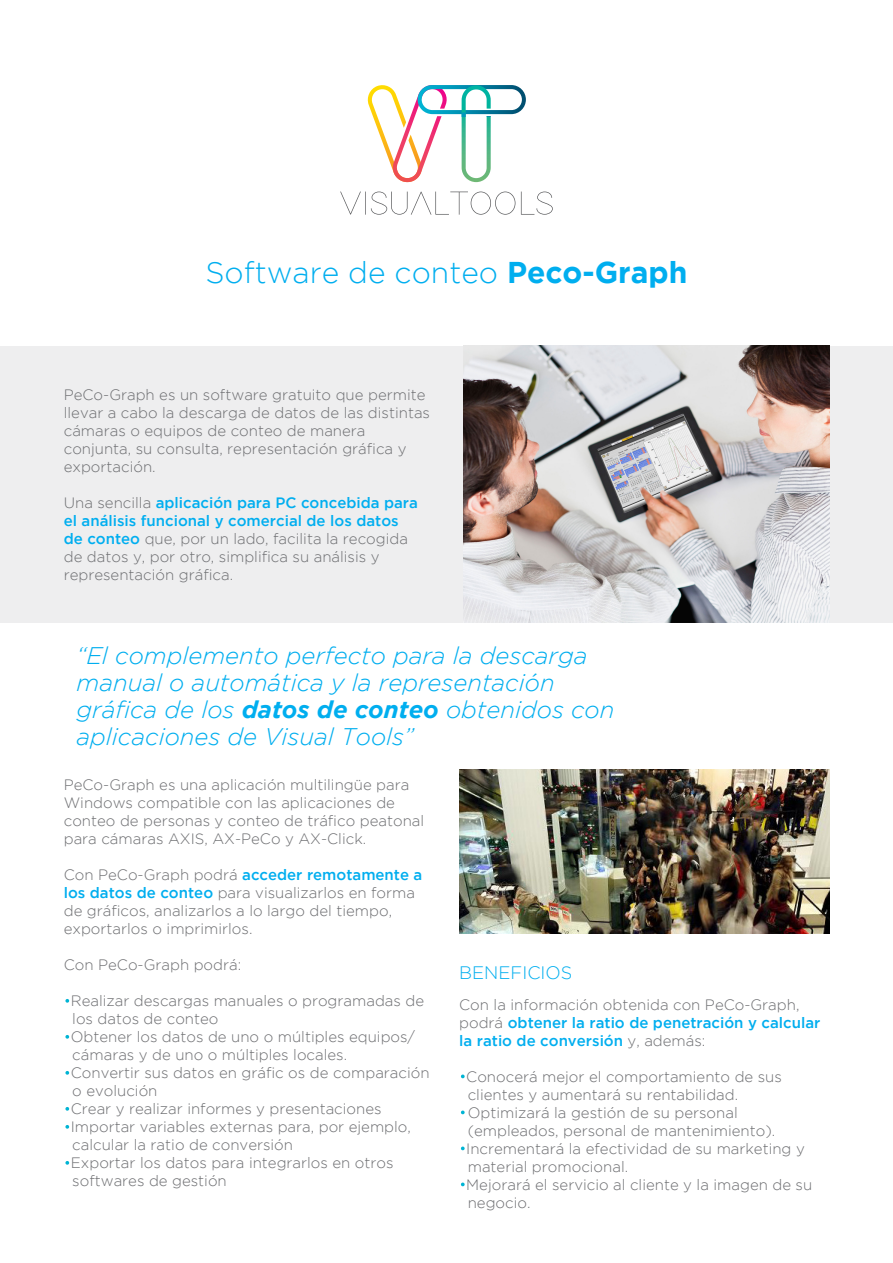
<style>
.page{position:relative;width:893px;height:1263px;background:#fff}
.page>*{position:absolute;margin:0;border:0;box-sizing:border-box;transform-origin:0 0}
.t1{font:300 30px "Gotham";color:#00aeef}
.t2{font:italic 300 24px/27px "Gotham";color:#00aeef}
.t3{font:300 18px "Gotham";color:#00aeef}
.t4{font:300 15px/18px "Gotham";color:#6c6d70}
.t5{font:500 15px/18px "Gotham";color:#00aeef}
.s1{font-weight:700}
.s2{font-weight:500;color:#00aeef}
.s3{color:#fff}
.s4{font-weight:300;color:#6c6d70}
</style>
<div class="page">
<div style="left:0;top:346px;width:893px;height:276px;background:#eeeeef"></div>
<img style="left:459px;top:770px;width:370px;height:163px">
<img style="left:463px;top:346px;width:366px;height:276px">
<svg style="left:367px;top:85px;width:159px;height:98px"></svg>
<svg style="left:340px;top:192px;width:213px;height:23px"></svg>
<h1 class="t1" style="left:205px;top:256px;width:484px">Software de conteo <span class="s1">Peco-Graph</span></h1>
<p class="t4" style="left:64px;top:385px;width:368px">PeCo-Graph es un software gratuito que permite llevar a cabo la descarga de datos de las distintas cámaras o equipos de conteo de manera conjunta, su consulta, representación gráfica y exportación.</p>
<p class="t4" style="left:64px;top:493px;width:356px">Una sencilla <span class="s2">aplicación para PC concebida para el análisis funcional y comercial de los datos de conteo</span> que, por un lado, facilita la recogida de datos y, por otro, simplifica su análisis y representación gráfica.</p>
<h2 class="t2" style="left:77px;top:642px;width:539px">“El complemento perfecto para la descarga manual o automática y la representación gráfica de los <span class="s1">datos de conteo</span> obtenidos con aplicaciones de Visual Tools”</h2>
<p class="t4" style="left:64px;top:775px;width:362px">PeCo-Graph es una aplicación multilingüe para Windows compatible con las aplicaciones de conteo de personas y conteo de tráfico peatonal para cámaras AXIS, AX-PeCo y AX-Click.</p>
<p class="t4" style="left:64px;top:865px;width:360px">Con PeCo-Graph podrá <span class="s2">acceder remotamente a los datos de conteo</span> para visualizarlos en forma de gráficos, analizarlos a lo largo del tiempo, exportarlos o imprimirlos.</p>
<p class="t4" style="left:64px;top:955px;width:179px">Con PeCo-Graph podrá:</p>
<p class="t4" style="left:72px;top:991px;width:353px;text-indent:-9px"><span class="s3">•</span>Realizar descargas manuales o programadas de los datos de conteo</p>
<p class="t4" style="left:72px;top:1027px;width:344px;text-indent:-9px"><span class="s3">•</span>Obtener los datos de uno o múltiples equipos/ cámaras y de uno o múltiples locales.</p>
<p class="t4" style="left:72px;top:1063px;width:359px;text-indent:-9px"><span class="s3">•</span>Convertir sus datos en gráfic os de comparación o evolución</p>
<p class="t4" style="left:64px;top:1099px;width:319px"><span class="s3">•</span>Crear y realizar informes y presentaciones</p>
<p class="t4" style="left:72px;top:1117px;width:340px;text-indent:-9px"><span class="s3">•</span>Importar variables externas para, por ejemplo, calcular la ratio de conversión</p>
<p class="t4" style="left:72px;top:1153px;width:323px;text-indent:-9px"><span class="s3">•</span>Exportar los datos para integrarlos en otros softwares de gestión</p>
<p class="t3" style="left:459px;top:963px;width:115px">BENEFICIOS</p>
<p class="t5" style="left:459px;top:995px;width:363px"><span class="s4">Con la información obtenida con PeCo-Graph, podrá</span> obtener la ratio de penetración y calcular la ratio de conversión <span class="s4">y, además:</span></p>
<p class="t4" style="left:468px;top:1067px;width:316px;text-indent:-9px"><span class="s3">•</span>Conocerá mejor el comportamiento de sus clientes y aumentará su rentabilidad.</p>
<p class="t4" style="left:468px;top:1103px;width:309px;text-indent:-9px"><span class="s3">•</span>Optimizará la gestión de su personal (empleados, personal de mantenimiento).</p>
<p class="t4" style="left:468px;top:1139px;width:339px;text-indent:-9px"><span class="s3">•</span>Incrementará la efectividad de su marketing y material promocional.</p>
<p class="t4" style="left:468px;top:1175px;width:346px;text-indent:-9px"><span class="s3">•</span>Mejorará el servicio al cliente y la imagen de su negocio.</p>
</div>
